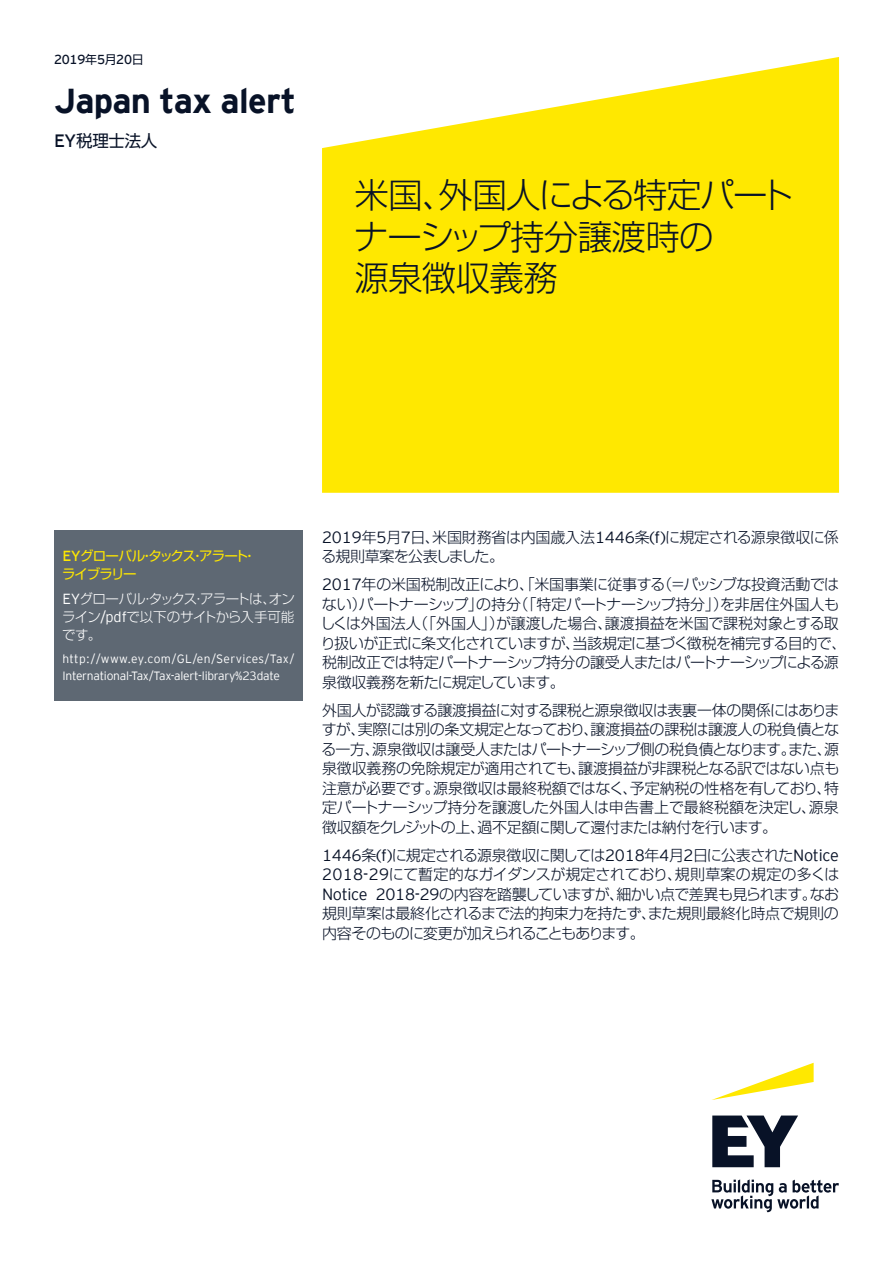
<style>
.page{position:relative;width:893px;height:1263px;background:#fff}
.page>*{position:absolute;margin:0;border:0;box-sizing:border-box;transform-origin:0 0}
.t1{font:300 34.5px/41.4px "Shin Go Pro";letter-spacing:-.02em;color:#081227}
.t2{font:700 34.5px "EY Interstate";letter-spacing:-.02em;color:#081227}
.t3{font:16.5px "Shin Go Pro";letter-spacing:-.02em;color:#081227}
.t4{font:300 15px/19.5px "Shin Go Pro";letter-spacing:-.03em;color:#081227}
.t5{font:300 13.5px/18px "Shin Go Pro";letter-spacing:-.05em;color:#fff;text-align:justify}
.t6{font:13.5px/18px "Shin Go Pro";letter-spacing:-.075em;color:#ffe800}
.t7{font:13.05px "EY Interstate";letter-spacing:-.02em;color:#081227}
.t8{font:300 12px/16.5px "EY Interstate";letter-spacing:-.02em;color:#fff}
.s1{font-family:"Shin Go Pro";font-size:12px}
.s2{font-family:"EY Interstate";font-size:17.85px}
.s3{font-family:"EY Interstate";font-size:14.7px}
.s4{font-family:"EY Interstate";font-size:16.2px}
</style>
<div class="page">
<svg style="left:712px;top:1063px;width:102px;height:37px"></svg>
<svg style="left:711px;top:1115px;width:128px;height:97px"></svg>
<svg style="left:322px;top:57px;width:517px;height:436px;background:#ffea1a"></svg>
<div style="left:54px;top:531px;width:249px;height:170px;background:#5e6873"></div>
<p class="t7" style="left:54px;top:50px;width:91px">2019<span class="s1">年</span>5<span class="s1">月</span>20<span class="s1">日</span></p>
<h1 class="t2" style="left:54px;top:76px;width:243px">Japan tax alert</h1>
<p class="t3" style="left:54px;top:127px;width:105px"><span class="s2">EY</span>税理士法人</p>
<h1 class="t1" style="left:354px;top:170px;width:441px">米国、外国人による特定パートナーシップ持分譲渡時の<br>源泉徴収義務</h1>
<p class="t6" style="left:62px;top:546px;width:196px"><span class="s3">EY</span>グローバル・タックス・アラート・ライブラリー</p>
<p class="t5" style="left:62px;top:588px;width:234px"><span class="s3">EY</span>グローバル・タックス・アラートは、オンライン<span class="s3">/pdf</span>で以下のサイトから入手可能です。</p>
<p class="t8" style="left:63px;top:650px;width:233px">http://www.ey.com/GL/en/Services/Tax/<br>International-Tax/Tax-alert-library%23date</p>
<p class="t4" style="left:321px;top:525px;width:519px"><span class="s4">2019</span>年<span class="s4">5</span>月<span class="s4">7</span>日、米国財務省は内国歳入法<span class="s4">1446</span>条<span class="s4">(f)</span>に規定される源泉徴収に係る規則草案を公表しました。</p>
<p class="t4" style="left:320px;top:573px;width:528px"><span class="s4">2017</span>年の米国税制改正により、「米国事業に従事する（＝パッシブな投資活動ではない）パートナーシップ」の持分（「特定パートナーシップ持分」）を非居住外国人もしくは外国法人（「外国人」）が譲渡した場合、譲渡損益を米国で課税対象とする取り扱いが正式に条文化されていますが、当該規定に基づく徴税を補完する目的で、税制改正では特定パートナーシップ持分の譲受人またはパートナーシップによる源泉徴収義務を新たに規定しています。</p>
<p class="t4" style="left:321px;top:698px;width:520px;text-align:justify">外国人が認識する譲渡損益に対する課税と源泉徴収は表裏一体の関係にはありますが、実際には別の条文規定となっており、譲渡損益の課税は譲渡人の税負債となる一方、源泉徴収は譲受人またはパートナーシップ側の税負債となります。また、源泉徴収義務の免除規定が適用されても、譲渡損益が非課税となる訳ではない点も注意が必要です。源泉徴収は最終税額ではなく、予定納税の性格を有しており、特定パートナーシップ持分を譲渡した外国人は申告書上で最終税額を決定し、源泉徴収額をクレジットの上、過不足額に関して還付または納付を行います。</p>
<p class="t4" style="left:322px;top:843px;width:519px;text-align:justify"><span class="s4">1446</span>条<span class="s4">(f)</span>に規定される源泉徴収に関しては<span class="s4">2018</span>年<span class="s4">4</span>月<span class="s4">2</span>日に公表された<span class="s4">Notice 2018-29</span>にて暫定的なガイダンスが規定されており、規則草案の規定の多くは<span class="s4">Notice 2018-29</span>の内容を踏襲していますが、細かい点で差異も見られます。なお規則草案は最終化されるまで法的拘束力を持たず、また規則最終化時点で規則の内容そのものに変更が加えられることもあります。</p>
</div>
